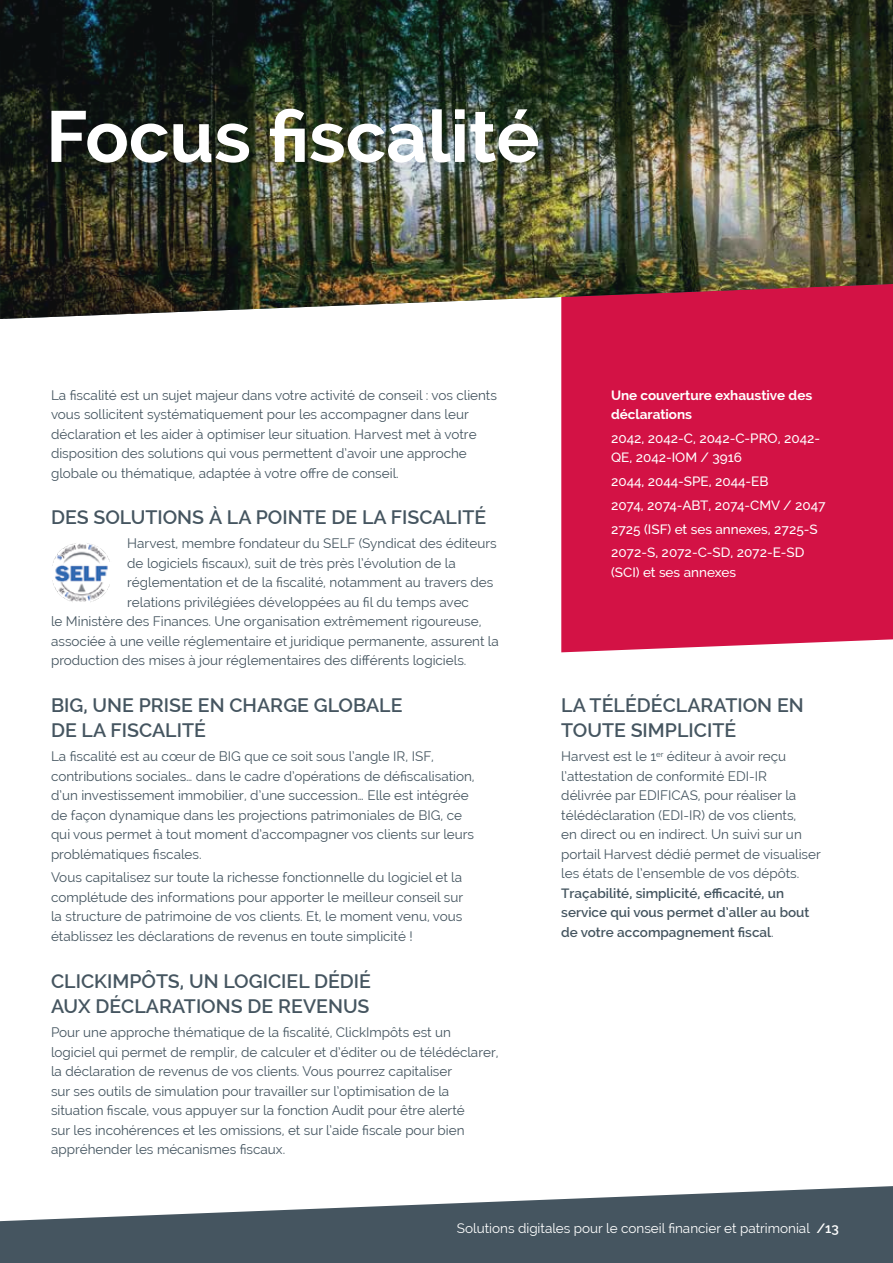
<style>
.page{position:relative;width:893px;height:1263px;background:#fff}
.page>*{position:absolute;margin:0;border:0;box-sizing:border-box;transform-origin:0 0}
.t1{font:700 72px "Raleway";color:#fff}
.t2{font:600 19.5px/25.5px "Raleway";color:#455560}
.t3{font:13.5px/19.5px "Raleway";color:#455560}
.t4{font:500 13.5px/23.7px "Raleway";color:#fff}
.t5{font:600 13.5px/19.5px "Raleway";color:#455560}
.t6{font:13.5px "Raleway";color:#fff}
.t7{font:700 13.5px/19.5px "Raleway";color:#fff}
.s1{font-weight:400}
.s2{font-weight:600}
</style>
<div class="page">
<svg style="left:0;top:1186px;width:893px;height:77px;fill:#455560"></svg>
<div style="left:561px;top:319px;width:332px;height:333px;background:#d31245"></div>
<img style="left:1px;top:0;width:892px;height:319px">
<hr style="left:0;top:0;width:1px;height:319px;background:#455560">
<img style="left:52px;top:543px;width:58px;height:59px">
<h1 class="t1" style="left:46px;top:95px;width:495px">Focus fiscalité</h1>
<p class="t3" style="left:51px;top:385px;width:447px">La fiscalité est un sujet majeur dans votre activité de conseil : vos clients vous sollicitent systématiquement pour les accompagner dans leur déclaration et les aider à optimiser leur situation. Harvest met à votre disposition des solutions qui vous permettent d’avoir une approche globale ou thématique, adaptée à votre offre de conseil.</p>
<h2 class="t2" style="left:51px;top:505px;width:437px">DES SOLUTIONS À LA POINTE DE LA FISCALITÉ</h2>
<p class="t3" style="left:127px;top:534px;width:371px">Harvest, membre fondateur du SELF (Syndicat des éditeurs</p>
<p class="t3" style="left:127px;top:553px;width:330px">de logiciels fiscaux), suit de très près l’évolution de la</p>
<p class="t3" style="left:127px;top:573px;width:368px">réglementation et de la fiscalité, notamment au travers des</p>
<p class="t3" style="left:127px;top:592px;width:343px">relations privilégiées développées au fil du temps avec</p>
<p class="t3" style="left:51px;top:612px;width:432px">le Ministère des Finances. Une organisation extrêmement rigoureuse,</p>
<p class="t3" style="left:51px;top:631px;width:449px">associée à une veille réglementaire et juridique permanente, assurent la</p>
<p class="t3" style="left:51px;top:651px;width:417px">production des mises à jour réglementaires des différents logiciels.</p>
<h2 class="t2" style="left:51px;top:692px;width:353px">BIG, UNE PRISE EN CHARGE GLOBALE<br>DE LA FISCALITÉ</h2>
<p class="t3" style="left:51px;top:747px;width:425px">La fiscalité est au cœur de BIG que ce soit sous l’angle IR, ISF, contributions sociales… dans le cadre d’opérations de défiscalisation, d’un investissement immobilier, d’une succession… Elle est intégrée de façon dynamique dans les projections patrimoniales de BIG, ce qui vous permet à tout moment d’accompagner vos clients sur leurs problématiques fiscales.</p>
<p class="t3" style="left:51px;top:868px;width:414px;text-align:justify">Vous capitalisez sur toute la richesse fonctionnelle du logiciel et la complétude des informations pour apporter le meilleur conseil sur la structure de patrimoine de vos clients. Et, le moment venu, vous établissez les déclarations de revenus en toute simplicité !</p>
<h2 class="t2" style="left:51px;top:968px;width:322px">CLICKIMPÔTS, UN LOGICIEL DÉDIÉ<br>AUX DÉCLARATIONS DE REVENUS</h2>
<p class="t3" style="left:51px;top:1022px;width:449px">Pour une approche thématique de la fiscalité, ClickImpôts est un logiciel qui permet de remplir, de calculer et d’éditer ou de télédéclarer, la déclaration de revenus de vos clients. Vous pourrez capitaliser<br>sur ses outils de simulation pour travailler sur l’optimisation de la situation fiscale, vous appuyer sur la fonction Audit pour être alerté<br>sur les incohérences et les omissions, et sur l’aide fiscale pour bien appréhender les mécanismes fiscaux.</p>
<p class="t7" style="left:611px;top:385px;width:203px">Une couverture exhaustive des déclarations</p>
<p class="t4" style="left:611px;top:428px;width:211px;line-height:19.5px">2042, 2042-C, 2042-C-PRO, 2042-<br>QE, 2042-IOM / 3916</p>
<p class="t4" style="left:611px;top:469px;width:216px">2044, 2044-SPE, 2044-EB<br>2074, 2074-ABT, 2074-CMV / 2047<br>2725 (ISF) et ses annexes, 2725-S<br>2072-S, 2072-C-SD, 2072-E-SD</p>
<p class="t4" style="left:611px;top:560px;width:127px">(SCI) et ses annexes</p>
<h2 class="t2" style="left:561px;top:692px;width:244px">LA TÉLÉDÉCLARATION EN<br>TOUTE SIMPLICITÉ</h2>
<p class="t3" style="left:561px;top:747px;width:261px">Harvest est le 1<sup>er</sup> éditeur à avoir reçu l’attestation de conformité EDI-IR délivrée par EDIFICAS, pour réaliser la télédéclaration (EDI-IR) de vos clients,<br>en direct ou en indirect. Un suivi sur un portail Harvest dédié permet de visualiser les états de l’ensemble de vos dépôts.</p>
<p class="t5" style="left:561px;top:883px;width:250px">Traçabilité, simplicité, efficacité, un service qui vous permet d’aller au bout de votre accompagnement fiscal<span class="s1">.</span></p>
<p class="t6" style="left:457px;top:1220px;width:384px">Solutions digitales pour le conseil financier et patrimonial <span class="s2">/13</span></p>
</div>
